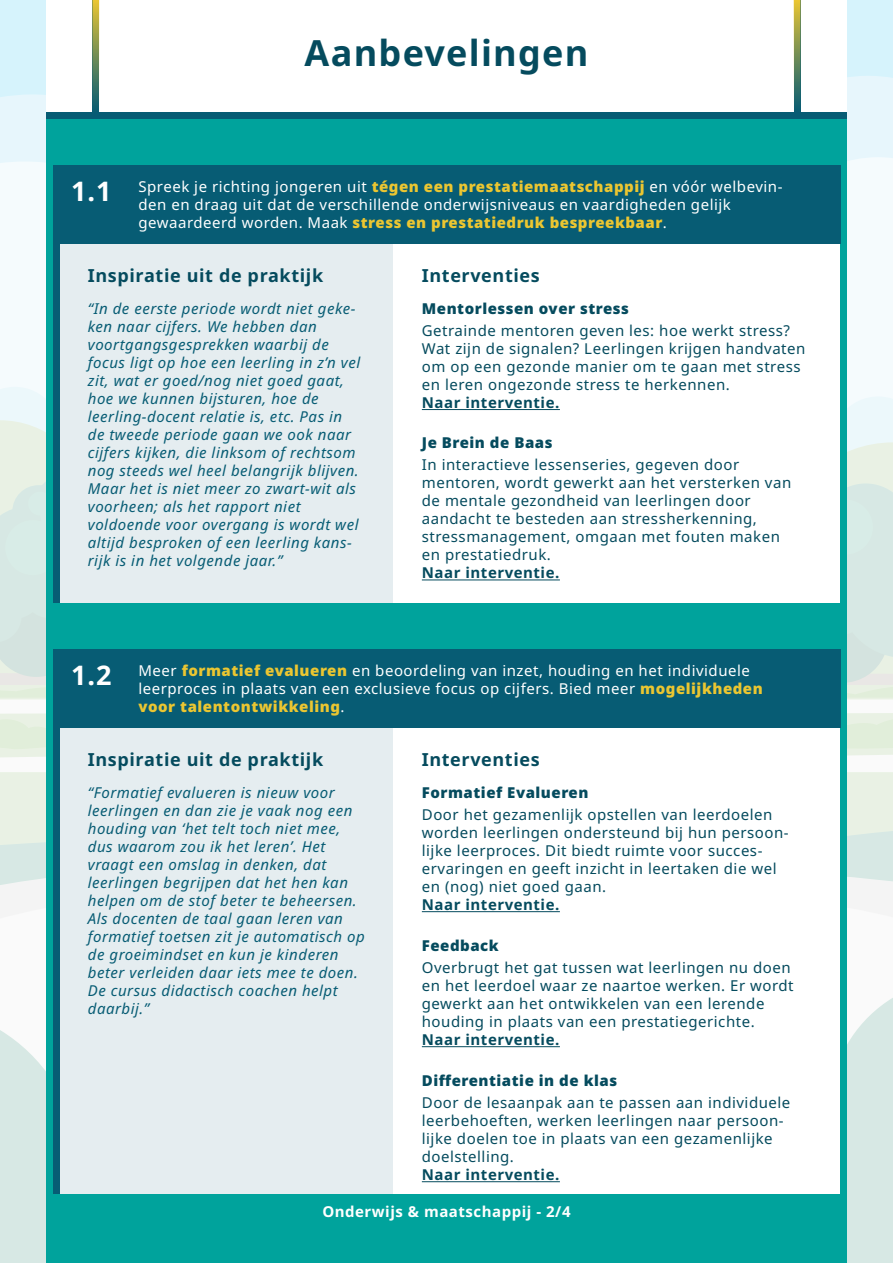
<style>
.page{position:relative;width:893px;height:1263px;background:#fff}
.page>*{position:absolute;margin:0;border:0;box-sizing:border-box;transform-origin:0 0}
.t1{font:700 36px "Noto Sans";letter-spacing:.035em;color:#054b5e}
.t2{font:700 27px "Noto Sans";color:#fff}
.t3{font:700 18px "Noto Sans";letter-spacing:.035em;color:#054b5e}
.t4{font:15px/18px "Noto Sans";letter-spacing:.035em;color:#054b5e}
.t5{font:italic 15px/18px "Noto Sans";letter-spacing:.035em;color:#075c74}
.t6{font:15px/18px "Noto Sans";letter-spacing:.035em;color:#fff}
.t7{font:900 15px "Noto Sans";letter-spacing:.035em;color:#054b5e}
.t8{font:700 15px "Noto Sans";letter-spacing:.035em;color:#054b5e}
.t9{font:700 15px "Noto Sans";letter-spacing:.035em;color:#fff}
.s1{font-weight:900;color:#ebc631}
</style>
<div class="page">
<svg style="left:847px;top:0;width:46px;height:1263px"></svg>
<svg style="left:0;top:0;width:46px;height:1263px"></svg>
<div style="left:46px;top:119px;width:801px;height:1144px;background:#00a39c"></div>
<svg style="left:794px;top:0;width:6px;height:112px"></svg>
<svg style="left:92px;top:0;width:7px;height:112px"></svg>
<div style="left:46px;top:112px;width:801px;height:7px;background:#075c74"></div>
<div style="left:60px;top:244px;width:334px;height:359px;background:#e5edf0"></div>
<div style="left:394px;top:244px;width:446px;height:359px;background:#fff"></div>
<div style="left:53px;top:165px;width:787px;height:79px;background:#075c74"></div>
<svg style="left:0;top:157px;width:46px;height:615px"></svg>
<div style="left:53px;top:238px;width:7px;height:365px;background:#075c74"></div>
<div style="left:60px;top:728px;width:334px;height:466px;background:#e5edf0"></div>
<div style="left:394px;top:728px;width:446px;height:466px;background:#fff"></div>
<div style="left:53px;top:649px;width:787px;height:79px;background:#075c74"></div>
<div style="left:53px;top:719px;width:7px;height:475px;background:#075c74"></div>
<hr style="left:422px;top:409px;width:138px;height:1px;background:#054b5e">
<hr style="left:422px;top:580px;width:138px;height:1px;background:#054b5e">
<hr style="left:422px;top:911px;width:138px;height:1px;background:#054b5e">
<hr style="left:422px;top:1046px;width:138px;height:1px;background:#054b5e">
<hr style="left:422px;top:1181px;width:138px;height:1px;background:#054b5e">
<h1 class="t1" style="left:305px;top:27px;width:285px">Aanbevelingen</h1>
<h2 class="t2" style="left:71px;top:172px;width:42px">1.1</h2>
<p class="t6" style="left:138px;top:178px;width:646px">Spreek je richting jongeren uit <span class="s1">tégen een prestatiemaatschappij</span> en vóór welbevin&shy;den en draag uit dat de verschillende onderwijsniveaus en vaardigheden gelijk gewaardeerd worden. Maak <span class="s1">stress en prestatiedruk bespreekbaar</span>.</p>
<p class="t3" style="left:88px;top:262px;width:237px">Inspiratie uit de praktijk</p>
<p class="t3" style="left:422px;top:262px;width:119px">Interventies</p>
<p class="t7" style="left:422px;top:297px;width:209px">Mentorlessen over stress</p>
<p class="t5" style="left:88px;top:299px;width:274px">“In de eerste periode wordt niet geke&shy;ken naar cijfers. We hebben dan voortgangsgesprekken waarbij de focus ligt op hoe een leerling in z’n vel zit, wat er goed/nog niet goed gaat, hoe we kunnen bijsturen, hoe de leerling-docent relatie is, etc. Pas in de tweede periode gaan we ook naar cijfers kijken, die linksom of rechtsom nog steeds wel heel belangrijk blijven.<br>Maar het is niet meer zo zwart-wit als voorheen; als het rapport niet voldoende voor overgang is wordt wel altijd besproken of een leerling kans&shy;rijk is in het volgende jaar.”</p>
<p class="t4" style="left:422px;top:322px;width:385px">Getrainde mentoren geven les: hoe werkt stress?<br>Wat zijn de signalen? Leerlingen krijgen handvaten om op een gezonde manier om te gaan met stress en leren ongezonde stress te herkennen.</p>
<p class="t8" style="left:422px;top:392px;width:139px">Naar interventie.</p>
<p class="t7" style="left:422px;top:431px;width:132px">Je Brein de Baas</p>
<p class="t4" style="left:422px;top:456px;width:371px">In interactieve lessenseries, gegeven door mentoren, wordt gewerkt aan het versterken van de mentale gezondheid van leerlingen door aandacht te besteden aan stressherkenning, stressmanagement, omgaan met fouten maken en prestatiedruk.</p>
<p class="t8" style="left:422px;top:562px;width:139px">Naar interventie.</p>
<h2 class="t2" style="left:71px;top:656px;width:42px">1.2</h2>
<p class="t6" style="left:138px;top:662px;width:626px">Meer <span class="s1">formatief evalueren</span> en beoordeling van inzet, houding en het individuele leerproces in plaats van een exclusieve focus op cijfers. Bied meer <span class="s1">mogelijkheden voor talentontwikkeling</span>.</p>
<p class="t3" style="left:88px;top:746px;width:237px">Inspiratie uit de praktijk</p>
<p class="t3" style="left:422px;top:746px;width:119px">Interventies</p>
<p class="t7" style="left:422px;top:781px;width:168px">Formatief Evalueren</p>
<p class="t5" style="left:88px;top:783px;width:279px">“Formatief evalueren is nieuw voor leerlingen en dan zie je vaak nog een houding van ‘het telt toch niet mee, dus waarom zou ik het leren’. Het vraagt een omslag in denken, dat leerlingen begrijpen dat het hen kan helpen om de stof beter te beheersen.<br>Als docenten de taal gaan leren van formatief toetsen zit je automatisch op de groeimindset en kun je kinderen beter verleiden daar iets mee te doen.<br>De cursus didactisch coachen helpt daarbij.”</p>
<p class="t4" style="left:422px;top:806px;width:368px">Door het gezamenlijk opstellen van leerdoelen worden leerlingen ondersteund bij hun persoon&shy;lijke leerproces. Dit biedt ruimte voor succes&shy;ervaringen en geeft inzicht in leertaken die wel en (nog) niet goed gaan.</p>
<p class="t8" style="left:422px;top:894px;width:139px">Naar interventie.</p>
<p class="t7" style="left:422px;top:934px;width:78px">Feedback</p>
<p class="t4" style="left:422px;top:959px;width:373px">Overbrugt het gat tussen wat leerlingen nu doen en het leerdoel waar ze naartoe werken. Er wordt gewerkt aan het ontwikkelen van een lerende houding in plaats van een prestatiegerichte.</p>
<p class="t8" style="left:422px;top:1029px;width:139px">Naar interventie.</p>
<p class="t7" style="left:422px;top:1069px;width:197px">Differentiatie in de klas</p>
<p class="t4" style="left:422px;top:1094px;width:370px">Door de lesaanpak aan te passen aan individuele leerbehoeften, werken leerlingen naar persoon&shy;lijke doelen toe in plaats van een gezamenlijke doelstelling.</p>
<p class="t8" style="left:422px;top:1164px;width:139px">Naar interventie.</p>
<p class="t9" style="left:322px;top:1201px;width:250px">Onderwijs &amp; maatschappij - 2/4</p>
</div>
